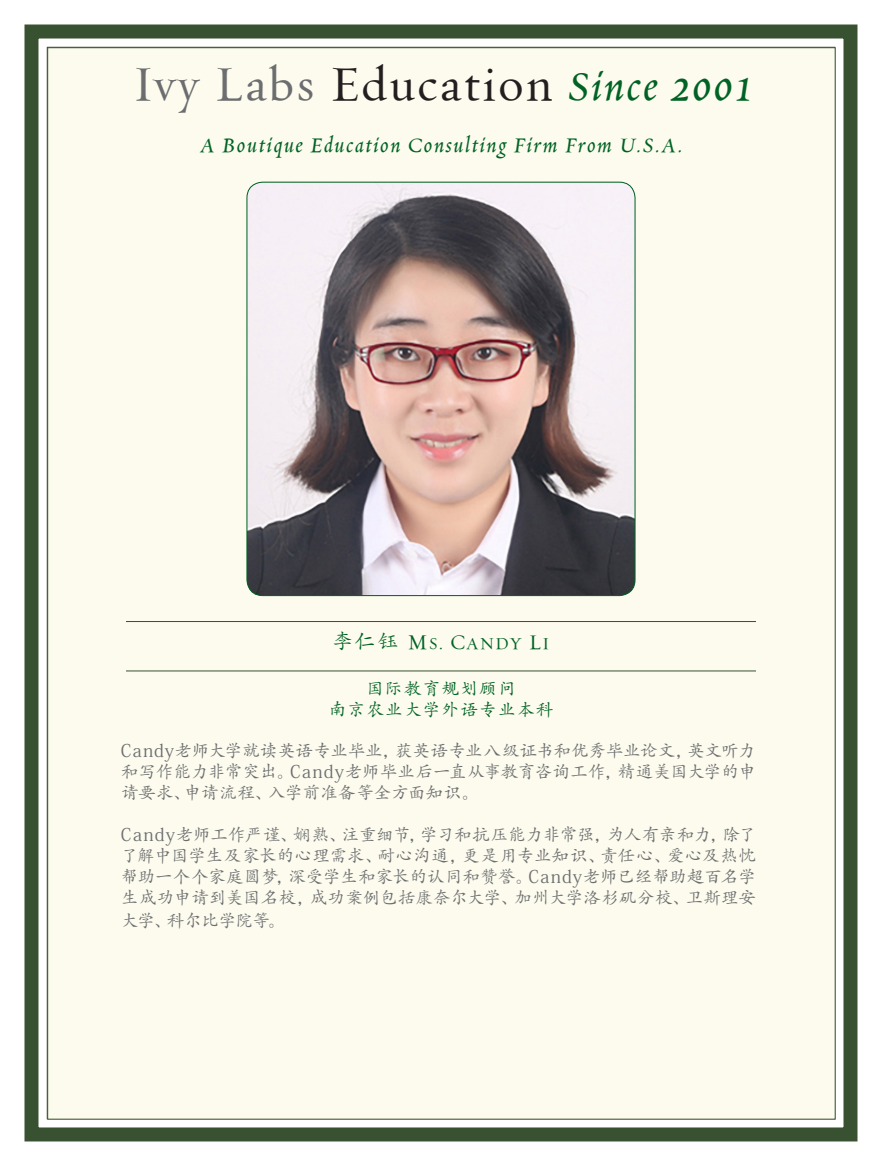
<style>
.page{position:relative;width:882px;height:1166px;background:#fff}
.page>*{position:absolute;margin:0;border:0;box-sizing:border-box;transform-origin:0 0}
.t1{font:49px "Requiem Text HTF Roman";letter-spacing:.05em;color:#231f20}
.t2{font:22.75px "Requiem Text HTF Italic";letter-spacing:.075em;color:#006224}
.t3{font:17.5px/21px "Adobe Kaiti Std";color:#6c6d70;text-align:justify}
.t4{font:17.5px "Adobe Kaiti Std";letter-spacing:.075em;color:#006224}
.t5{font:17.5px "Adobe Kaiti Std";letter-spacing:-.035em;color:#6c6d70}
.t6{font:16.8px "Requiem Text HTF Roman SC800";color:#006224}
.s1{color:#6c6d70}
.s2{font-family:"Requiem Text HTF Italic";font-size:45.5px;color:#006224}
.s3{font-family:"Requiem Text HTF Italic";color:#006224}
.s4{font-family:"Adobe Kaiti Std";font-size:21px}
.s5{font-size:21px}
</style>
<div class="page">
<div style="left:24px;top:24px;width:834px;height:1117px;border:14px solid #385131"></div>
<div style="left:47px;top:47px;width:789px;height:1072px;background:#fcfbed;border:1px solid #385131"></div>
<hr style="left:126px;top:621px;width:630px;height:1px;background:#385131">
<hr style="left:126px;top:670px;width:630px;height:1px;background:#385131">
<img style="left:247px;top:182px;width:388px;height:413px">
<p class="t1" style="left:132px;top:55px;width:620px"><span class="s1">Ivy Labs</span> Education <span class="s2">Since</span> <span class="s3">2001</span></p>
<p class="t2" style="left:201px;top:134px;width:484px">A Boutique Education Consulting Firm From U.S.A.</p>
<p class="t6" style="left:332px;top:633px;width:219px"><span class="s4">李仁钰</span> <span class="s5">M</span>S<span class="s5">. C</span>ANDY <span class="s5">L</span>I</p>
<p class="t4" style="left:366px;top:677px;width:151px">国际教育规划顾问</p>
<p class="t4" style="left:329px;top:698px;width:226px">南京农业大学外语专业本科</p>
<p class="t3" style="left:121px;top:740px;width:637px">Candy老师大学就读英语专业毕业，获英语专业八级证书和优秀毕业论文，英文听力和写作能力非常突出。Candy老师毕业后一直从事教育咨询工作，精通美国大学的申请要求、申请流程、入学前准备等全方面知识。</p>
<p class="t3" style="left:121px;top:824px;width:637px">Candy老师工作严谨、娴熟、注重细节，学习和抗压能力非常强，为人有亲和力，除了了解中国学生及家长的心理需求、耐心沟通，更是用专业知识、责任心、爱心及热忱帮助一个个家庭圆梦，深受学生和家长的认同和赞誉。Candy老师已经帮助超百名学生成功申请到美国名校，成功案例包括康奈尔大学、加州大学洛杉矶分校、卫斯理安</p>
<p class="t5" style="left:121px;top:909px;width:166px">大学、科尔比学院等。</p>
</div>
